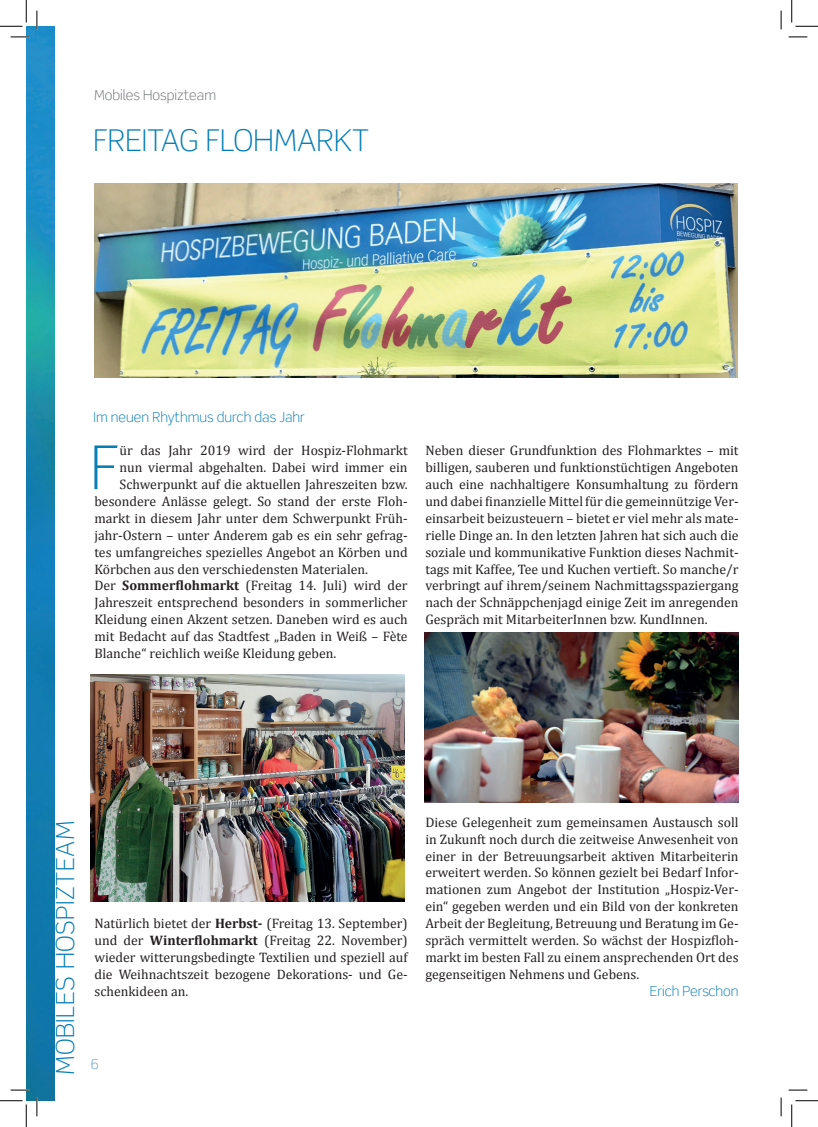
<style>
.page{position:relative;width:818px;height:1127px;background:#fff}
.page>*{position:absolute;margin:0;border:0;box-sizing:border-box;transform-origin:0 0}
.t1{font:300 60.5px "Scene Std";color:#057db5}
.t2{font:300 30px "Scene Std";color:#057db5}
.t3{font:300 25px "Scene Std";letter-spacing:.02em;color:#057db5}
.t4{font:13.75px/16.9px "Cambria";color:#231f20;text-align:justify}
.t5{font:300 13.75px "Scene Std";color:#057db5}
.t6{font:300 13.75px "Scene Std";color:#6c6d70}
.t7{font:300 13.75px "Scene Std";color:#5e99c7}
.s1{font-weight:700}
</style>
<div class="page">
<img style="left:26px;top:26px;width:29px;height:1074px">
<img style="left:94px;top:183px;width:644px;height:194px">
<img style="left:91px;top:674px;width:313px;height:227px">
<img style="left:424px;top:632px;width:314px;height:170px">
<svg style="left:11px;top:36px;width:18px;height:2px"></svg>
<svg style="left:788px;top:36px;width:19px;height:2px"></svg>
<svg style="left:11px;top:1088px;width:18px;height:2px"></svg>
<svg style="left:788px;top:1089px;width:19px;height:1px"></svg>
<svg style="left:36px;top:11px;width:2px;height:18px"></svg>
<svg style="left:36px;top:1097px;width:2px;height:18px"></svg>
<svg style="left:780px;top:11px;width:2px;height:18px"></svg>
<svg style="left:780px;top:1097px;width:2px;height:18px"></svg>
<svg style="left:0;top:0;width:27px;height:27px"></svg>
<svg style="left:0;top:1100px;width:27px;height:26px"></svg>
<svg style="left:791px;top:0;width:27px;height:27px"></svg>
<svg style="left:791px;top:1100px;width:27px;height:26px"></svg>
<p class="t6" style="left:94px;top:86px;width:124px">Mobiles Hospizteam</p>
<h2 class="t2" style="left:94px;top:122px;width:277px">FREITAG FLOHMARKT</h2>
<p class="t5" style="left:94px;top:408px;width:213px">Im neuen Rhythmus durch das Jahr</p>
<h1 class="t1" style="left:91px;top:431px;width:31px">F</h1>
<p class="t4" style="left:120px;top:442px;width:290px">ür das Jahr 2019 wird der Hospiz-Flohmarkt</p>
<p class="t4" style="left:120px;top:459px;width:290px">nun viermal abgehalten. Dabei wird immer ein</p>
<p class="t4" style="left:120px;top:476px;width:290px">Schwerpunkt auf die aktuellen Jahreszeiten bzw.</p>
<p class="t4" style="left:94px;top:492px;width:315px">besondere Anlässe gelegt. So stand der erste Floh-</p>
<p class="t4" style="left:94px;top:509px;width:315px">markt in diesem Jahr unter dem Schwerpunkt Früh-</p>
<p class="t4" style="left:94px;top:526px;width:315px">jahr-Ostern – unter Anderem gab es ein sehr gefrag-</p>
<p class="t4" style="left:94px;top:543px;width:315px">tes umfangreiches spezielles Angebot an Körben und</p>
<p class="t4" style="left:94px;top:560px;width:275px">Körbchen aus den verschiedensten Materialen.</p>
<p class="t4" style="left:94px;top:577px;width:315px">Der <span class="s1">Sommerflohmarkt</span> (Freitag 14. Juli) wird der</p>
<p class="t4" style="left:94px;top:594px;width:315px">Jahreszeit entsprechend besonders in sommerlicher</p>
<p class="t4" style="left:94px;top:611px;width:315px">Kleidung einen Akzent setzen. Daneben wird es auch</p>
<p class="t4" style="left:94px;top:627px;width:315px">mit Bedacht auf das Stadtfest „Baden in Weiß – Fète</p>
<p class="t4" style="left:94px;top:644px;width:243px">Blanche“ reichlich weiße Kleidung geben.</p>
<p class="t4" style="left:425px;top:442px;width:315px">Neben dieser Grundfunktion des Flohmarktes – mit billigen, sauberen und funktionstüchtigen Angeboten auch eine nachhaltigere Konsumhaltung zu fördern und dabei finanzielle Mittel für die gemeinnützige Ver&shy;einsarbeit beizusteuern – bietet er viel mehr als mate&shy;rielle Dinge an. In den letzten Jahren hat sich auch die soziale und kommunikative Funktion dieses Nachmit&shy;tags mit Kaffee, Tee und Kuchen vertieft. So manche/r verbringt auf ihrem/seinem Nachmittagsspaziergang nach der Schnäppchenjagd einige Zeit im anregenden Gespräch mit MitarbeiterInnen bzw. KundInnen.</p>
<h3 class="t3" style="left:50px;top:1074px;width:256px;rotate:-90deg">MOBILES HOSPIZTEAM</h3>
<p class="t4" style="left:94px;top:914px;width:315px">Natürlich bietet der <span class="s1">Herbst-</span> (Freitag 13. September) und der <span class="s1">Winterflohmarkt</span> (Freitag 22. November) wieder witterungsbedingte Textilien und speziell auf die Weihnachtszeit bezogene Dekorations- und Ge&shy;schenkideen an.</p>
<p class="t4" style="left:425px;top:813px;width:315px">Diese Gelegenheit zum gemeinsamen Austausch soll in Zukunft noch durch die zeitweise Anwesenheit von einer in der Betreuungsarbeit aktiven Mitarbeiterin erweitert werden. So können gezielt bei Bedarf Infor&shy;mationen zum Angebot der Institution „Hospiz-Ver&shy;ein“ gegeben werden und ein Bild von der konkreten Arbeit der Begleitung, Betreuung und Beratung im Ge&shy;spräch vermittelt werden. So wächst der Hospizfloh&shy;markt im besten Fall zu einem ansprechenden Ort des gegenseitigen Nehmens und Gebens.</p>
<p class="t5" style="left:650px;top:982px;width:90px">Erich Perschon</p>
<p class="t7" style="left:91px;top:1055px;width:10px">6</p>
</div>
